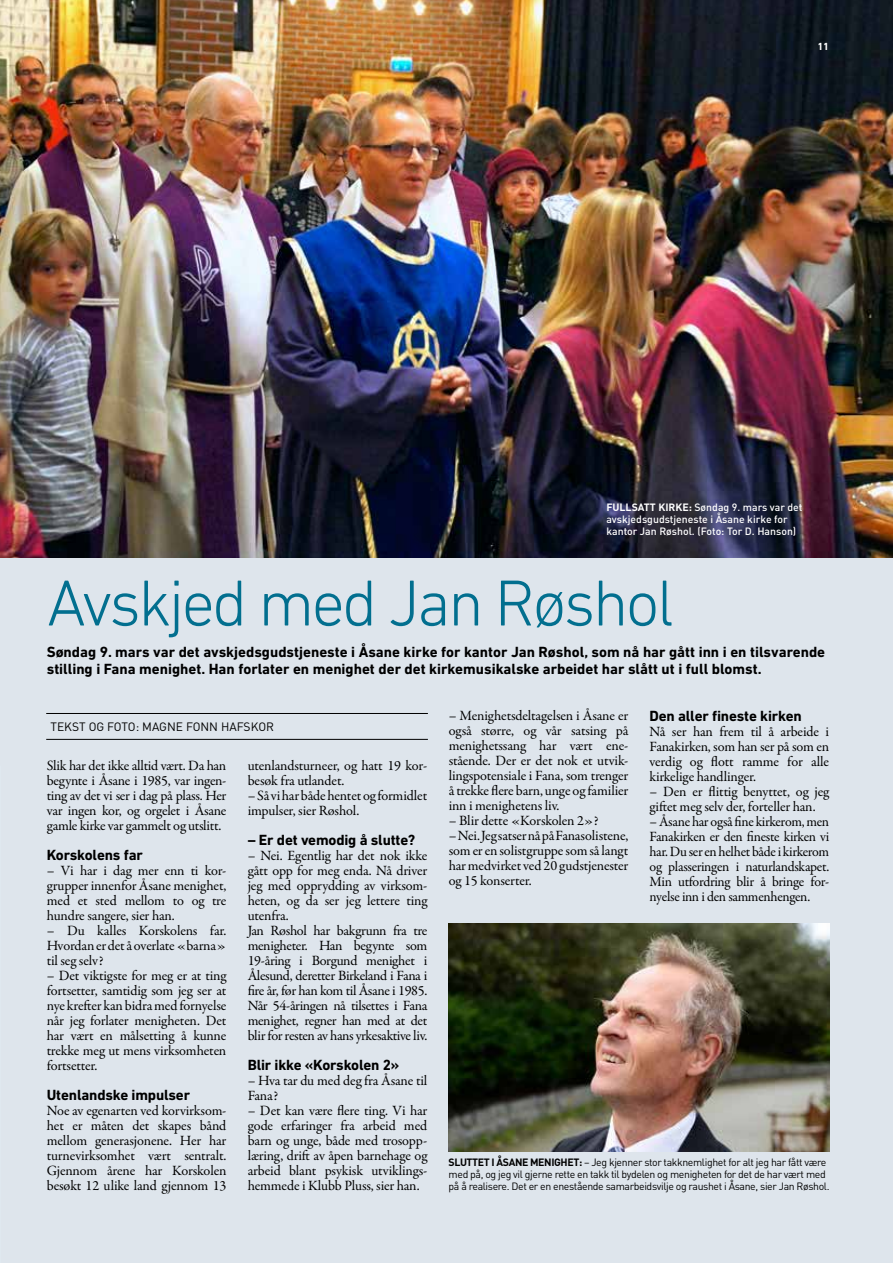
<style>
.page{position:relative;width:893px;height:1263px;background:#fff}
.page>*{position:absolute;margin:0;border:0;box-sizing:border-box;transform-origin:0 0}
.t1{font:300 66px "DIN Next LT Pro";letter-spacing:-.04em;color:#026f8f}
.t2{font:700 15px/16.5px "DIN Next LT Pro";color:#000}
.t3{font:14.25px/15px "Garamond Premr Pro";letter-spacing:-.015em;color:#000;text-align:justify}
.t4{font:12px "DIN";color:#000}
.t5{font:10.5px/12px "DIN";letter-spacing:-.035em;color:#000}
.t6{font:500 10.5px/12px "DIN";color:#fff}
.t7{font:700 10.5px "DIN Next LT Pro";color:#fff}
.s1{font-weight:700}
</style>
<div class="page">
<div style="left:0;top:557px;width:893px;height:706px;background:#dee5ec"></div>
<img style="left:0;top:0;width:893px;height:557px">
<hr style="left:46px;top:713px;width:382px;height:1px;background:#000">
<hr style="left:46px;top:739px;width:382px;height:1px;background:#000">
<img style="left:449px;top:924px;width:380px;height:228px">
<p class="t7" style="left:817px;top:41px;width:13px">11</p>
<p class="t6" style="left:606px;top:500px;width:198px"><span class="s1">FULLSATT KIRKE:</span> Søndag 9. mars var det avskjedsgudstjeneste i Åsane kirke for kantor Jan Røshol. (Foto: Tor D. Hanson)</p>
<h1 class="t1" style="left:47px;top:565px;width:629px">Avskjed med Jan Røshol</h1>
<p class="t2" style="left:47px;top:644px;width:780px">Søndag 9. mars var det avskjedsgudstjeneste i Åsane kirke for kantor Jan Røshol, som nå har gått inn i en tilsvarende stilling i Fana menighet. Han forlater en menighet der det kirkemusikalske arbeidet har slått ut i full blomst.</p>
<p class="t4" style="left:50px;top:719px;width:15px">Tekst</p>
<p class="t4" style="left:89px;top:719px;width:27px">og foto</p>
<p class="t4" style="left:136px;top:719px;width:25px">: Magne</p>
<p class="t4" style="left:186px;top:719px;width:16px">Fonn</p>
<p class="t4" style="left:221px;top:719px;width:17px">Hafskor</p>
<p class="t3" style="left:47px;top:758px;width:181px">Slik har det ikke alltid vært. Da han begynte i Åsane i 1985, var ingen&shy;ting av det vi ser i dag på plass. Her var ingen kor, og orgelet i Åsane gamle kirke var gammelt og utslitt.</p>
<p class="t2" style="left:47px;top:847px;width:98px">Korskolens far</p>
<p class="t3" style="left:47px;top:863px;width:181px">– Vi har i dag mer enn ti kor&shy;grupper innenfor Åsane menighet, med et sted mellom to og tre hundre sangere, sier han.</p>
<p class="t3" style="left:47px;top:923px;width:181px">– Du kalles Korskolens far.<br>Hvordan er det å overlate «barna» til seg selv?</p>
<p class="t3" style="left:47px;top:968px;width:181px">– Det viktigste for meg er at ting fortsetter, samtidig som jeg ser at nye krefter kanbidramed fornyelse når jeg forlater menigheten. Det har vært en målsetting å kunne trekke meg ut mens virksomheten fortsetter.</p>
<p class="t2" style="left:47px;top:1087px;width:145px">Utenlandske impulser</p>
<p class="t3" style="left:47px;top:1103px;width:181px">Noe av egenarten ved korvirksom&shy;het er måten det skapes bånd mellom generasjonene. Her har turnevirksomhet vært sentralt.<br>Gjennom årene har Korskolen besøkt 12 ulike land gjennom 13</p>
<p class="t3" style="left:248px;top:758px;width:180px">utenlandsturneer, og hatt 19 kor&shy;besøk fra utlandet.</p>
<p class="t3" style="left:248px;top:788px;width:181px">– Så vi har både hentet og formidlet impulser, sier Røshol.</p>
<p class="t2" style="left:248px;top:832px;width:169px">– Er det vemodig å slutte?</p>
<p class="t3" style="left:248px;top:848px;width:181px;text-align:left">– Nei. Egentlig har det nok ikke gått opp for meg enda. Nå driver jeg med opprydding av virksom&shy;heten, og da ser jeg lettere ting utenfra.<br>Jan Røshol har bakgrunn fra tre menigheter. Han begynte som<br>19-åring i Borgund menighet i<br>Ålesund, deretter Birkeland i Fana i fire år, før han kom til Åsane i 1985.<br>Når 54-åringen nå tilsettes i Fana menighet, regner han med at det blir for resten av hans yrkesaktive liv.</p>
<p class="t2" style="left:248px;top:1057px;width:153px">Blir ikke «Korskolen 2»</p>
<p class="t3" style="left:248px;top:1073px;width:181px">– Hva tar du med deg fra Åsane til<br>Fana?</p>
<p class="t3" style="left:248px;top:1103px;width:181px">– Det kan være flere ting. Vi har gode erfaringer fra arbeid med barn og unge, både med trosopp&shy;læring, drift av åpen barnehage og arbeid blant psykisk utviklings&shy;hemmede i Klubb Pluss, sier han.</p>
<p class="t3" style="left:449px;top:708px;width:181px">– Menighetsdeltagelsen i Åsane er også større, og vår satsing på menighetssang har vært ene&shy;stående. Der er det nok et utvik&shy;lingspotensiale i Fana, som trenger åtrekke flere barn, unge og familier inn i menighetens liv.</p>
<p class="t3" style="left:449px;top:813px;width:151px">– Blir dette «Korskolen 2»?</p>
<p class="t3" style="left:449px;top:828px;width:181px">– Nei. Jeg satser nå på Fanasolistene, som er en solistgruppe som så langt har medvirket ved 20 gudstjenester og 15 konserter.</p>
<p class="t2" style="left:649px;top:707px;width:154px">Den aller fineste kirken</p>
<p class="t3" style="left:649px;top:724px;width:181px">Nå ser han frem til å arbeide i Fanakirken, som han ser på som en verdig og flott ramme for alle kirkelige handlinger.</p>
<p class="t3" style="left:649px;top:784px;width:181px">– Den er flittig benyttet, og jeg giftet meg selv der, forteller han.</p>
<p class="t3" style="left:649px;top:814px;width:181px">– Åsane har også fine kirkerom, men Fanakirken er den fineste kirken vi har. Du ser en helhet både i kirkerom og plasseringen i naturlandskapet.<br>Min utfordring blir å bringe for&shy;nyelse inn i den sammenhengen.</p>
<p class="t5" style="left:449px;top:1156px;width:382px"><span class="s1">SLUTTET I ÅSANE MENIGHET:</span> – Jeg kjenner stor takknemlighet for alt jeg har fått være med på, og jeg vil gjerne rette en takk til bydelen og menigheten for det de har vært med på å realisere. Det er en enestående samarbeidsvilje og raushet i Åsane, sier Jan Røshol.</p>
</div>
